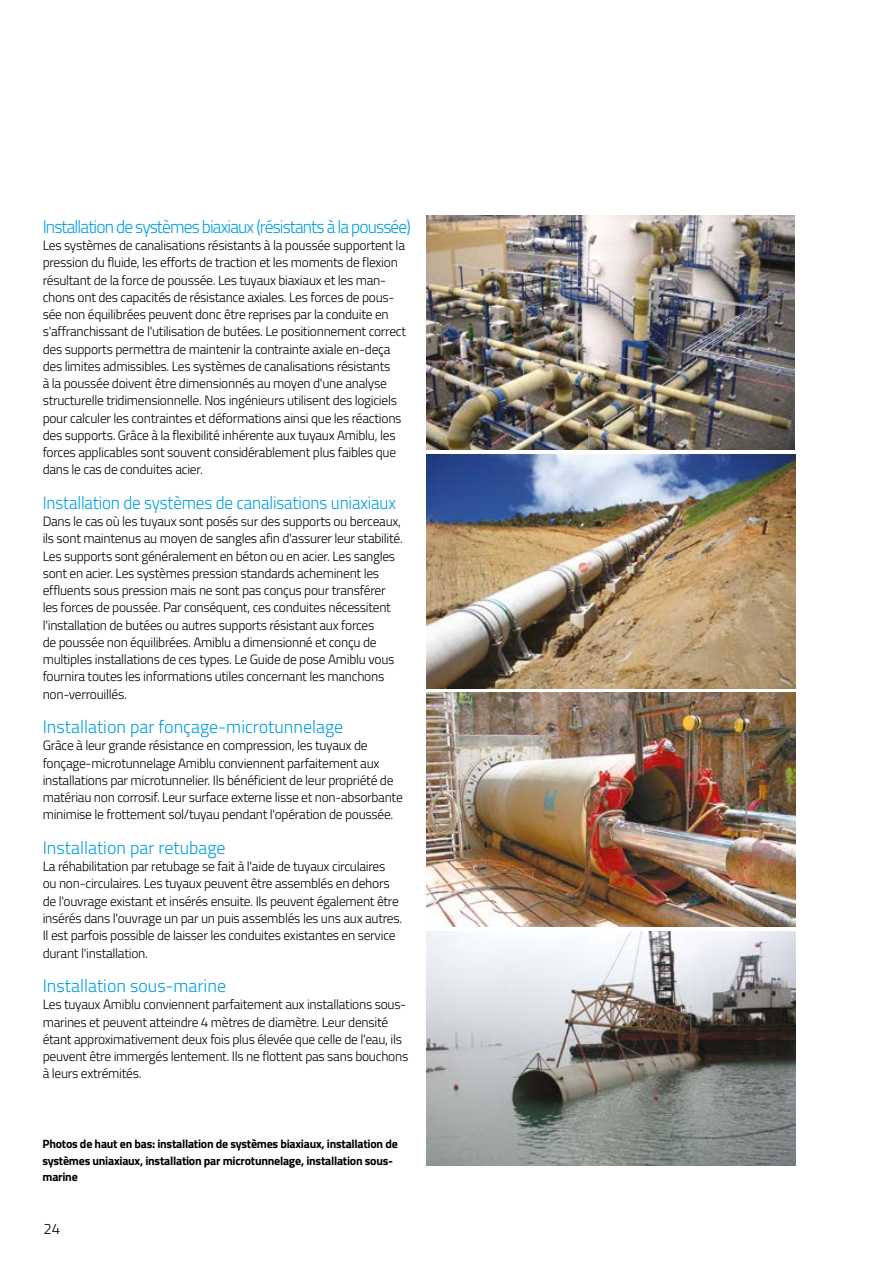
<style>
.page{position:relative;width:893px;height:1263px;background:#fff}
.page>*{position:absolute;margin:0;border:0;box-sizing:border-box;transform-origin:0 0}
.t1{font:300 18px "Titillium Web";letter-spacing:-.01em;color:#009fe3}
.t2{font:300 18px "Titillium Web";letter-spacing:-.05em;color:#009fe3}
.t3{font:300 18px "Titillium Web";letter-spacing:-.01em;color:#009fe3;scale:.95 1}
.t4{font:300 15px "Titillium Web";color:#000}
.t5{font:300 13.5px/17.2px "Titillium Web";letter-spacing:-.02em;color:#000}
.t6{font:700 12px/16.5px "Titillium Web";letter-spacing:-.02em;color:#000}
</style>
<div class="page">
<img style="left:426px;top:216px;width:369px;height:233px">
<img style="left:426px;top:454px;width:369px;height:234px">
<img style="left:426px;top:693px;width:369px;height:234px">
<img style="left:426px;top:931px;width:369px;height:234px">
<h1 class="t2" style="left:43px;top:214px;width:370px">Installation de systèmes biaxiaux (résistants à la poussée)</h1>
<p class="t5" style="left:43px;top:236px;width:365px">Les systèmes de canalisations résistants à la poussée supportent la pression du fluide, les efforts de traction et les moments de flexion résultant de la force de poussée. Les tuyaux biaxiaux et les man&shy;chons ont des capacités de résistance axiales. Les forces de pous&shy;sée non équilibrées peuvent donc être reprises par la conduite en s'affranchissant de l'utilisation de butées. Le positionnement correct des supports permettra de maintenir la contrainte axiale en-deça des limites admissibles. Les systèmes de canalisations résistants<br>à la poussée doivent être dimensionnés au moyen d'une analyse structurelle tridimensionnelle. Nos ingénieurs utilisent des logiciels pour calculer les contraintes et déformations ainsi que les réactions des supports. Grâce à la flexibilité inhérente aux tuyaux Amiblu, les forces applicables sont souvent considérablement plus faibles que dans le cas de conduites acier.</p>
<h1 class="t3" style="left:43px;top:490px;width:373px">Installation de systèmes de canalisations uniaxiaux</h1>
<p class="t5" style="left:43px;top:512px;width:362px">Dans le cas où les tuyaux sont posés sur des supports ou berceaux, ils sont maintenus au moyen de sangles afin d'assurer leur stabilité.<br>Les supports sont généralement en béton ou en acier. Les sangles sont en acier. Les systèmes pression standards acheminent les effluents sous pression mais ne sont pas conçus pour transférer les forces de poussée. Par conséquent, ces conduites nécessitent l'installation de butées ou autres supports résistant aux forces<br>de poussée non équilibrées. Amiblu a dimensionné et conçu de multiples installations de ces types. Le Guide de pose Amiblu vous fournira toutes les informations utiles concernant les manchons non-verrouillés.</p>
<h1 class="t1" style="left:43px;top:714px;width:302px">Installation par fonçage-microtunnelage</h1>
<p class="t5" style="left:43px;top:736px;width:362px">Grâce à leur grande résistance en compression, les tuyaux de fonçage-microtunnelage Amiblu conviennent parfaitement aux installations par microtunnelier. Ils bénéficient de leur propriété de matériau non corrosif. Leur surface externe lisse et non-absorbante minimise le frottement sol/tuyau pendant l'opération de poussée.</p>
<h1 class="t1" style="left:43px;top:835px;width:185px">Installation par retubage</h1>
<p class="t5" style="left:43px;top:857px;width:361px">La réhabilitation par retubage se fait à l'aide de tuyaux circulaires ou non-circulaires. Les tuyaux peuvent être assemblés en dehors de l'ouvrage existant et insérés ensuite. Ils peuvent également être insérés dans l'ouvrage un par un puis assemblés les uns aux autres.<br>Il est parfois possible de laisser les conduites existantes en service durant l'installation.</p>
<h1 class="t1" style="left:43px;top:973px;width:185px">Installation sous-marine</h1>
<p class="t5" style="left:43px;top:995px;width:367px">Les tuyaux Amiblu conviennent parfaitement aux installations sous&shy;marines et peuvent atteindre 4 mètres de diamètre. Leur densité étant approximativement deux fois plus élevée que celle de l'eau, ils peuvent être immergés lentement. Ils ne flottent pas sans bouchons à leurs extrémités.</p>
<p class="t6" style="left:43px;top:1135px;width:357px">Photos de haut en bas: installation de systèmes biaxiaux, installation de systèmes uniaxiaux, installation par microtunnelage, installation sous&shy;marine</p>
<p class="t4" style="left:44px;top:1217px;width:18px">24</p>
</div>
